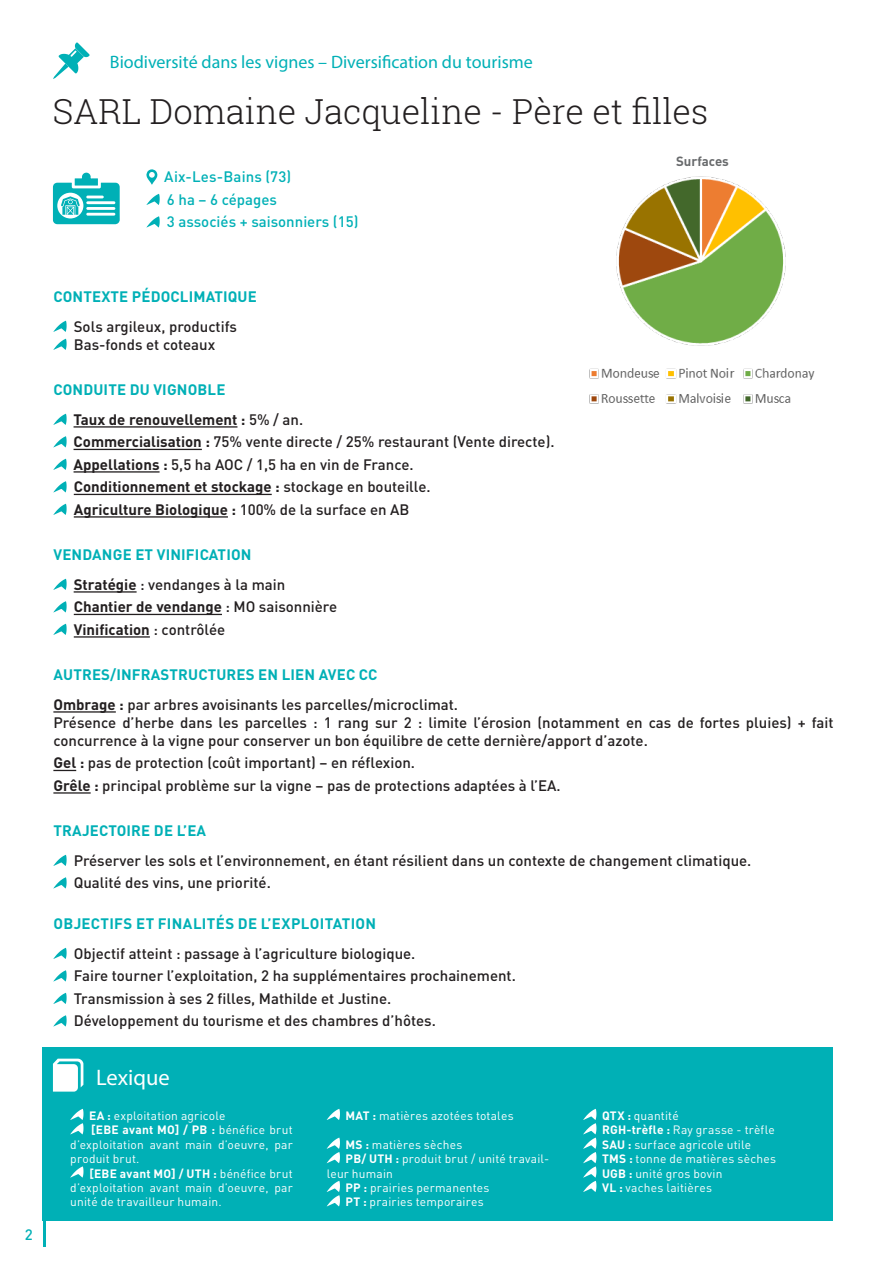
<style>
.page{position:relative;width:893px;height:1263px;background:#fff}
.page>*{position:absolute;margin:0;border:0;box-sizing:border-box;transform-origin:0 0}
.SURTITRE_BIS{font:300 34.5px "Roboto Slab";color:#231f20}
.SURTITRE_BIS-2{font:22.5px "Myriad Pro";color:#fff}
.SURTITRE_BIS-3{font:18px "Myriad Pro";color:#00b0b6}
.CHAPO{font:500 15px/18px "DIN Pro";color:#231f20}
.CHAPO-2{font:700 15px "DIN Pro";color:#231f20}
.CHAPO-3{font:700 15px "DIN Pro";letter-spacing:.01em;color:#00b0b6}
.CHAPO-4{font:500 15px "DIN Pro";color:#00b0b6}
.CHAPO-5{font:700 13.2px "DIN Pro";color:#686a6c}
.BODY_COPY{font:12px/14.4px "DIN Pro";letter-spacing:.015em;color:#fff;text-align:justify}
.s1{font-weight:500}
.s2{font-weight:700}
</style>
<div class="page">
<hr style="left:43px;top:1220px;width:3px;height:27px;background:#00b0b6">
<hr style="left:74px;top:426px;width:163px;height:2px;background:#231f20">
<hr style="left:74px;top:449px;width:128px;height:1px;background:#231f20">
<hr style="left:74px;top:471px;width:86px;height:2px;background:#231f20">
<hr style="left:74px;top:494px;width:198px;height:1px;background:#231f20">
<hr style="left:74px;top:516px;width:154px;height:2px;background:#231f20">
<hr style="left:74px;top:591px;width:63px;height:2px;background:#231f20">
<hr style="left:74px;top:614px;width:148px;height:1px;background:#231f20">
<hr style="left:74px;top:636px;width:76px;height:2px;background:#231f20">
<hr style="left:53px;top:711px;width:63px;height:2px;background:#231f20">
<svg style="left:53px;top:770px;width:23px;height:1px"></svg>
<hr style="left:53px;top:792px;width:38px;height:2px;background:#231f20">
<svg style="left:53px;top:321px;width:14px;height:11px"></svg>
<svg style="left:53px;top:339px;width:14px;height:11px"></svg>
<svg style="left:53px;top:414px;width:14px;height:11px"></svg>
<svg style="left:53px;top:436px;width:14px;height:11px"></svg>
<svg style="left:53px;top:459px;width:14px;height:11px"></svg>
<svg style="left:53px;top:481px;width:14px;height:11px"></svg>
<svg style="left:53px;top:504px;width:14px;height:11px"></svg>
<svg style="left:53px;top:579px;width:14px;height:11px"></svg>
<svg style="left:53px;top:601px;width:14px;height:11px"></svg>
<svg style="left:53px;top:624px;width:14px;height:11px"></svg>
<svg style="left:53px;top:855px;width:14px;height:11px"></svg>
<svg style="left:53px;top:877px;width:14px;height:11px"></svg>
<svg style="left:53px;top:948px;width:14px;height:11px"></svg>
<svg style="left:53px;top:970px;width:14px;height:11px"></svg>
<svg style="left:53px;top:993px;width:14px;height:11px"></svg>
<svg style="left:53px;top:1015px;width:14px;height:11px"></svg>
<svg style="left:53px;top:43px;width:37px;height:36px"></svg>
<svg style="left:53px;top:172px;width:67px;height:52px"></svg>
<svg style="left:146px;top:169px;width:11px;height:16px"></svg>
<svg style="left:146px;top:194px;width:14px;height:11px"></svg>
<svg style="left:146px;top:216px;width:14px;height:11px"></svg>
<div style="left:43px;top:1047px;width:790px;height:173px;background:#00b0b6"></div>
<svg style="left:70px;top:1109px;width:13px;height:25px"></svg>
<svg style="left:70px;top:1166px;width:13px;height:11px"></svg>
<svg style="left:327px;top:1109px;width:13px;height:11px"></svg>
<svg style="left:327px;top:1138px;width:13px;height:25px"></svg>
<svg style="left:327px;top:1181px;width:13px;height:25px"></svg>
<svg style="left:583px;top:1109px;width:13px;height:83px"></svg>
<svg style="left:53px;top:1059px;width:30px;height:32px"></svg>
<img style="left:589px;top:176px;width:226px;height:228px">
<p class="SURTITRE_BIS-3" style="left:110px;top:51px;width:424px">Biodiversité dans les vignes – Diversification du tourisme</p>
<p class="SURTITRE_BIS" style="left:53px;top:88px;width:657px">SARL Domaine Jacqueline - Père et filles</p>
<p class="CHAPO-4" style="left:164px;top:165px;width:128px">Aix-Les-Bains (73)</p>
<p class="CHAPO-4" style="left:167px;top:187px;width:112px">6 ha – 6 cépages</p>
<p class="CHAPO-4" style="left:167px;top:210px;width:193px">3 associés + saisonniers (15)</p>
<p class="CHAPO-5" style="left:676px;top:150px;width:54px">Surfaces</p>
<p class="CHAPO-4" style="left:25px;top:1222px;width:9px">2</p>
<p class="CHAPO-3" style="left:53px;top:284px;width:205px">CONTEXTE PÉDOCLIMATIQUE</p>
<p class="CHAPO" style="left:74px;top:316px;width:165px">Sols argileux, productifs</p>
<p class="CHAPO" style="left:74px;top:334px;width:143px">Bas-fonds et coteaux</p>
<p class="CHAPO-3" style="left:53px;top:377px;width:173px">CONDUITE DU VIGNOBLE</p>
<p class="CHAPO-2" style="left:74px;top:407px;width:231px">Taux de renouvellement : <span class="s1">5% / an.</span></p>
<p class="CHAPO" style="left:74px;top:431px;width:483px"><span class="s2">Commercialisation :</span> 75% vente directe / 25% restaurant (Vente directe).</p>
<p class="CHAPO" style="left:74px;top:454px;width:342px"><span class="s2">Appellations :</span> 5,5 ha AOC / 1,5 ha en vin de France.</p>
<p class="CHAPO-2" style="left:74px;top:474px;width:358px">Conditionnement et stockage : <span class="s1">stockage en bouteille.</span></p>
<p class="CHAPO-2" style="left:74px;top:497px;width:337px">Agriculture Biologique : <span class="s1">100% de la surface en AB</span></p>
<p class="CHAPO-3" style="left:53px;top:542px;width:200px">VENDANGE ET VINIFICATION</p>
<p class="CHAPO" style="left:74px;top:574px;width:213px"><span class="s2">Stratégie</span> : vendanges à la main</p>
<p class="CHAPO-2" style="left:74px;top:594px;width:265px">Chantier de vendange <span class="s1">: MO saisonnière</span></p>
<p class="CHAPO-2" style="left:74px;top:617px;width:153px">Vinification <span class="s1">: contrôlée</span></p>
<p class="CHAPO-3" style="left:53px;top:662px;width:326px">AUTRES/INFRASTRUCTURES EN LIEN AVEC CC</p>
<p class="CHAPO" style="left:53px;top:694px;width:406px"><span class="s2">Ombrage :</span> par arbres avoisinants les parcelles/microclimat.</p>
<p class="CHAPO" style="left:53px;top:712px;width:782px">Présence d’herbe dans les parcelles : 1 rang sur 2 : limite l’érosion (notamment en cas de fortes pluies) + fait concurrence à la vigne pour conserver un bon équilibre de cette dernière/apport d’azote.</p>
<p class="CHAPO" style="left:53px;top:752px;width:363px"><span class="s2">Gel :</span> pas de protection (coût important) – en réflexion.</p>
<p class="CHAPO" style="left:53px;top:775px;width:509px"><span class="s2">Grêle :</span> principal problème sur la vigne – pas de protections adaptées à l’EA.</p>
<p class="CHAPO-3" style="left:53px;top:818px;width:154px">TRAJECTOIRE DE L’EA</p>
<p class="CHAPO" style="left:74px;top:850px;width:679px">Préserver les sols et l’environnement, en étant résilient dans un contexte de changement climatique.</p>
<p class="CHAPO" style="left:74px;top:872px;width:199px">Qualité des vins, une priorité.</p>
<p class="CHAPO-3" style="left:53px;top:911px;width:324px">OBJECTIFS ET FINALITÉS DE L’EXPLOITATION</p>
<p class="CHAPO" style="left:74px;top:943px;width:343px">Objectif atteint : passage à l’agriculture biologique.</p>
<p class="CHAPO" style="left:74px;top:965px;width:444px">Faire tourner l’exploitation, 2 ha supplémentaires prochainement.</p>
<p class="CHAPO" style="left:74px;top:988px;width:319px">Transmission à ses 2 filles, Mathilde et Justine.</p>
<p class="CHAPO" style="left:74px;top:1010px;width:364px">Développement du tourisme et des chambres d’hôtes.</p>
<p class="SURTITRE_BIS-2" style="left:96px;top:1064px;width:75px">Lexique</p>
<p class="BODY_COPY" style="left:89px;top:1107px;width:138px"><span class="s2">EA :</span> exploitation agricole</p>
<p class="BODY_COPY" style="left:70px;top:1122px;width:224px;text-indent:21px"><span class="s2">[EBE avant MO] / PB :</span> bénéfice brut d’exploitation avant main d’oeuvre, par produit brut.</p>
<p class="BODY_COPY" style="left:70px;top:1165px;width:224px;text-indent:19px"><span class="s2">[EBE avant MO] / UTH :</span> bénéfice brut d’exploitation avant main d’oeuvre, par unité de travailleur humain.</p>
<p class="BODY_COPY" style="left:345px;top:1107px;width:170px"><span class="s2">MAT :</span> matières azotées totales</p>
<p class="BODY_COPY" style="left:345px;top:1136px;width:118px"><span class="s2">MS :</span> matières sèches</p>
<p class="BODY_COPY" style="left:327px;top:1150px;width:224px;text-indent:19px"><span class="s2">PB/ UTH :</span> produit brut / unité travail&shy;leur humain</p>
<p class="BODY_COPY" style="left:345px;top:1179px;width:145px"><span class="s2">PP :</span> prairies permanentes</p>
<p class="BODY_COPY" style="left:345px;top:1194px;width:140px"><span class="s2">PT :</span> prairies temporaires</p>
<p class="BODY_COPY" style="left:602px;top:1107px;width:78px"><span class="s2">QTX :</span> quantité</p>
<p class="BODY_COPY" style="left:602px;top:1122px;width:174px"><span class="s2">RGH-trèfle :</span> Ray grasse - trèfle</p>
<p class="BODY_COPY" style="left:602px;top:1136px;width:151px"><span class="s2">SAU :</span> surface agricole utile</p>
<p class="BODY_COPY" style="left:602px;top:1150px;width:176px"><span class="s2">TMS :</span> tonne de matières sèches</p>
<p class="BODY_COPY" style="left:602px;top:1165px;width:122px"><span class="s2">UGB :</span> unité gros bovin</p>
<p class="BODY_COPY" style="left:602px;top:1179px;width:111px"><span class="s2">VL :</span> vaches laitières</p>
</div>
